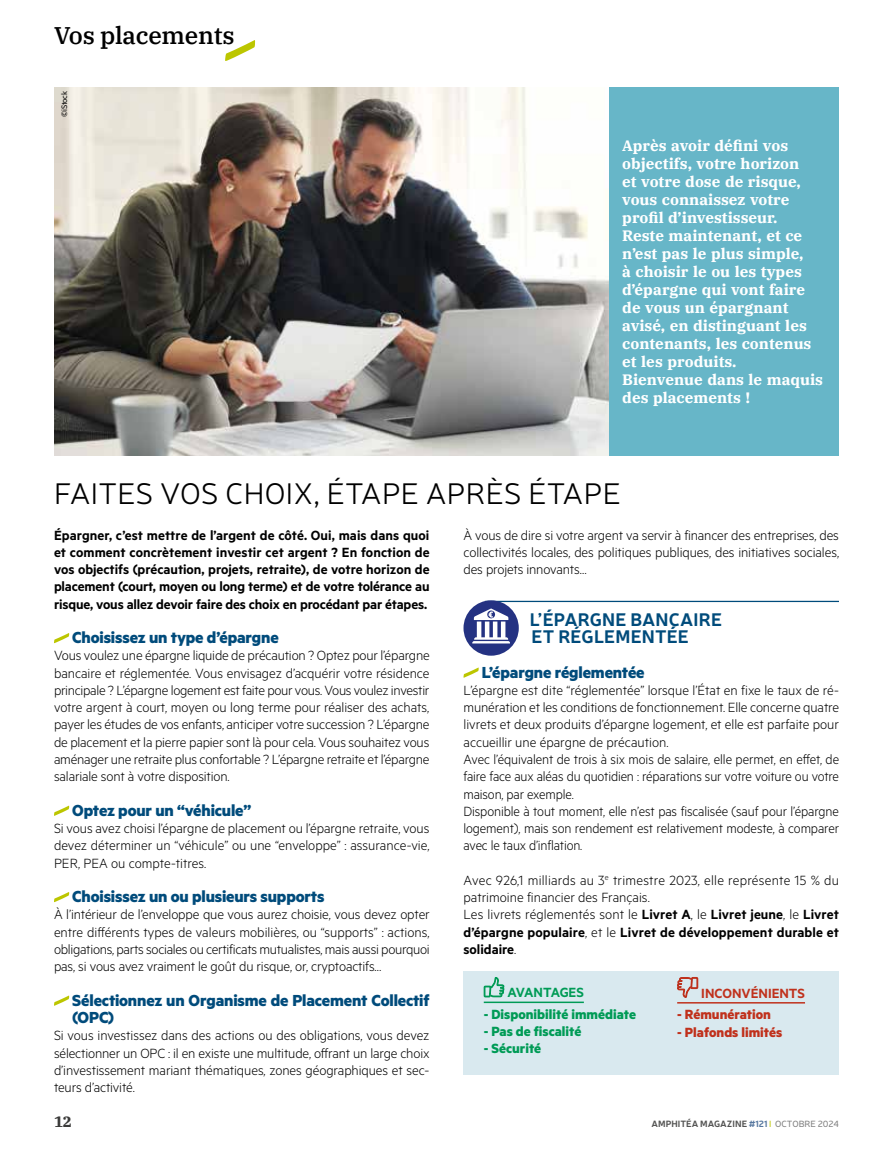
<style>
.page{position:relative;width:893px;height:1149px;background:#fff}
.page>*{position:absolute;margin:0;border:0;box-sizing:border-box;transform-origin:0 0}
.t1{font:300 30px "Neris";letter-spacing:.01em;color:#000}
.t2{font:500 24px "IBM Plex Serif";letter-spacing:-.01em;color:#000}
.t3{font:700 18px/17.2px "Metric";letter-spacing:-.01em;color:#004b7b}
.t4{font:700 18px/17.2px "Neris";letter-spacing:.01em;color:#004b7b}
.t5{font:300 15px/17.2px "Metric";letter-spacing:-.005em;color:#000;text-align:justify}
.t6{font:700 15px/18px "IBM Plex Serif";color:#fff}
.t7{font:600 15px/17.2px "Metric";letter-spacing:-.01em;color:#000;text-align:justify}
.t8{font:700 15px "Metric";color:#009b56}
.t9{font:700 15px "Metric";color:#c0311c}
.t10{font:600 15px "Metric";color:#c0311c}
.t11{font:600 15px "Metric";letter-spacing:-.015em;color:#009b56}
.t12{font:700 15px "IBM Plex Serif";color:#3a3a39}
.t13{font:700 9px "Neris";letter-spacing:.005em;color:#535352}
.t14{font:9px "Metric";letter-spacing:-.035em;color:#000}
.s1{font-weight:600}
.s2{color:#56779f}
.s3{font-weight:400;color:#bcc600}
.s4{font-weight:400;color:#7f7f7f}
</style>
<div class="page">
<img style="left:54px;top:87px;width:555px;height:368px">
<div style="left:609px;top:87px;width:230px;height:368px;background:#67b6c8"></div>
<svg style="left:54px;top:633px;width:15px;height:10px"></svg>
<svg style="left:54px;top:805px;width:15px;height:10px"></svg>
<svg style="left:54px;top:892px;width:15px;height:10px"></svg>
<svg style="left:54px;top:995px;width:15px;height:10px"></svg>
<hr style="left:485px;top:600px;width:354px;height:2px;background:#004b7b">
<div style="left:463px;top:600px;width:56px;height:55px;background:#243282;border-radius:50%"></div>
<svg style="left:472px;top:608px;width:38px;height:35px"></svg>
<svg style="left:463px;top:667px;width:16px;height:10px"></svg>
<svg style="left:225px;top:40px;width:30px;height:21px"></svg>
<div style="left:463px;top:970px;width:376px;height:104px;background:#d9e9ef"></div>
<hr style="left:484px;top:1001px;width:100px;height:1px;background:#009b56">
<svg style="left:483px;top:970px;width:22px;height:34px"></svg>
<hr style="left:677px;top:1001px;width:128px;height:2px;background:#c0311c">
<svg style="left:677px;top:970px;width:21px;height:34px"></svg>
<h2 class="t2" style="left:54px;top:16px;width:182px">Vos placements</h2>
<p class="t14" style="left:59px;top:117px;width:27px;rotate:-90deg">©iStock</p>
<p class="t6" style="left:622px;top:135px;width:202px">Après avoir défini vos objectifs, votre horizon<br>et votre dose de risque, vous connaissez votre profil d’investisseur.<br>Reste maintenant, et ce n’est pas le plus simple,<br>à choisir le ou les types d’épargne qui vont faire de vous un épargnant avisé, en distinguant les contenants, les contenus et les produits.<br>Bienvenue dans le maquis des placements !</p>
<h1 class="t1" style="left:54px;top:474px;width:568px">FAITES VOS CHOIX, ÉTAPE APRÈS ÉTAPE</h1>
<p class="t7" style="left:54px;top:525px;width:377px">Épargner, c’est mettre de l’argent de côté. Oui, mais dans quoi et comment concrètement investir cet argent ? En fonction de vos objectifs (précaution, projets, retraite), de votre horizon de placement (court, moyen ou long terme) et de votre tolérance au risque, vous allez devoir faire des choix en procédant par étapes.</p>
<p class="t3" style="left:72px;top:628px;width:208px">Choisissez un type d’épargne</p>
<p class="t5" style="left:54px;top:646px;width:377px">Vous voulez une épargne liquide de précaution ? Optez pour l’épargne bancaire et réglementée. Vous envisagez d’acquérir votre résidence principale ? L’épargne logement est faite pour vous. Vous voulez investir votre argent à court, moyen ou long terme pour réaliser des achats, payer les études de vos enfants, anticiper votre succession ? L’épargne de placement et la pierre papier sont là pour cela. Vous souhaitez vous aménager une retraite plus confortable ? L’épargne retraite et l’épargne salariale sont à votre disposition.</p>
<p class="t3" style="left:72px;top:800px;width:181px">Optez pour un “véhicule”</p>
<p class="t5" style="left:54px;top:818px;width:377px">Si vous avez choisi l’épargne de placement ou l’épargne retraite, vous devez déterminer un “véhicule” ou une “enveloppe” : assurance-vie, PER, PEA ou compte-titres.</p>
<p class="t3" style="left:72px;top:887px;width:254px">Choisissez un ou plusieurs supports</p>
<p class="t5" style="left:54px;top:905px;width:377px">À l’intérieur de l’enveloppe que vous aurez choisie, vous devez opter entre différents types de valeurs mobilières, ou “supports” : actions, obligations, parts sociales ou certificats mutualistes, mais aussi pourquoi pas, si vous avez vraiment le goût du risque, or, cryptoactifs…</p>
<p class="t3" style="left:72px;top:990px;width:359px">Sélectionnez un Organisme de Placement Collectif (OPC)</p>
<p class="t5" style="left:54px;top:1025px;width:377px">Si vous investissez dans des actions ou des obligations, vous devez sélectionner un OPC : il en existe une multitude, offrant un large choix d’investissement mariant thématiques, zones géographiques et sec&shy;teurs d’activité.</p>
<p class="t5" style="left:463px;top:525px;width:377px">À vous de dire si votre argent va servir à financer des entreprises, des collectivités locales, des politiques publiques, des initiatives sociales, des projets innovants…</p>
<p class="t4" style="left:530px;top:609px;width:194px">L’ÉPARGNE BANCAIRE<br>ET RÉGLEMENTÉE</p>
<p class="t3" style="left:482px;top:662px;width:164px">L’épargne réglementée</p>
<p class="t5" style="left:463px;top:680px;width:377px;text-align:left">L’épargne est dite “réglementée” lorsque l’État en fixe le taux de ré&shy;munération et les conditions de fonctionnement. Elle concerne quatre livrets et deux produits d’épargne logement, et elle est parfaite pour accueillir une épargne de précaution.<br>Avec l’équivalent de trois à six mois de salaire, elle permet, en effet, de faire face aux aléas du quotidien : réparations sur votre voiture ou votre maison, par exemple.<br>Disponible à tout moment, elle n’est pas fiscalisée (sauf pour l’épargne logement), mais son rendement est relativement modeste, à comparer avec le taux d’inflation.</p>
<p class="t5" style="left:463px;top:870px;width:377px;text-align:left">Avec 926,1 milliards au 3<sup>e</sup> trimestre 2023, elle représente 15 % du patrimoine financier des Français.<br>Les livrets réglementés sont le <span class="s1">Livret A</span>, le <span class="s1">Livret jeune</span>, le <span class="s1">Livret d’épargne populaire</span>, et le <span class="s1">Livret de développement durable et solidaire</span>.</p>
<p class="t10" style="left:701px;top:983px;width:105px">INCONVÉNIENTS</p>
<p class="t9" style="left:677px;top:1005px;width:95px">- Rémunération</p>
<p class="t9" style="left:677px;top:1022px;width:107px">- Plafonds limités</p>
<p class="t11" style="left:507px;top:983px;width:78px">AVANTAGES</p>
<p class="t8" style="left:484px;top:1004px;width:154px">- Disponibilité immédiate</p>
<p class="t8" style="left:484px;top:1021px;width:99px">- Pas de fiscalité</p>
<p class="t8" style="left:484px;top:1039px;width:59px">- Sécurité</p>
<p class="t12" style="left:54px;top:1108px;width:19px">12</p>
<p class="t13" style="left:651px;top:1116px;width:189px">AMPHITÉA MAGAZINE <span class="s2">#121</span> <span class="s3">I</span> <span class="s4">OCTOBRE 2024</span></p>
</div>
